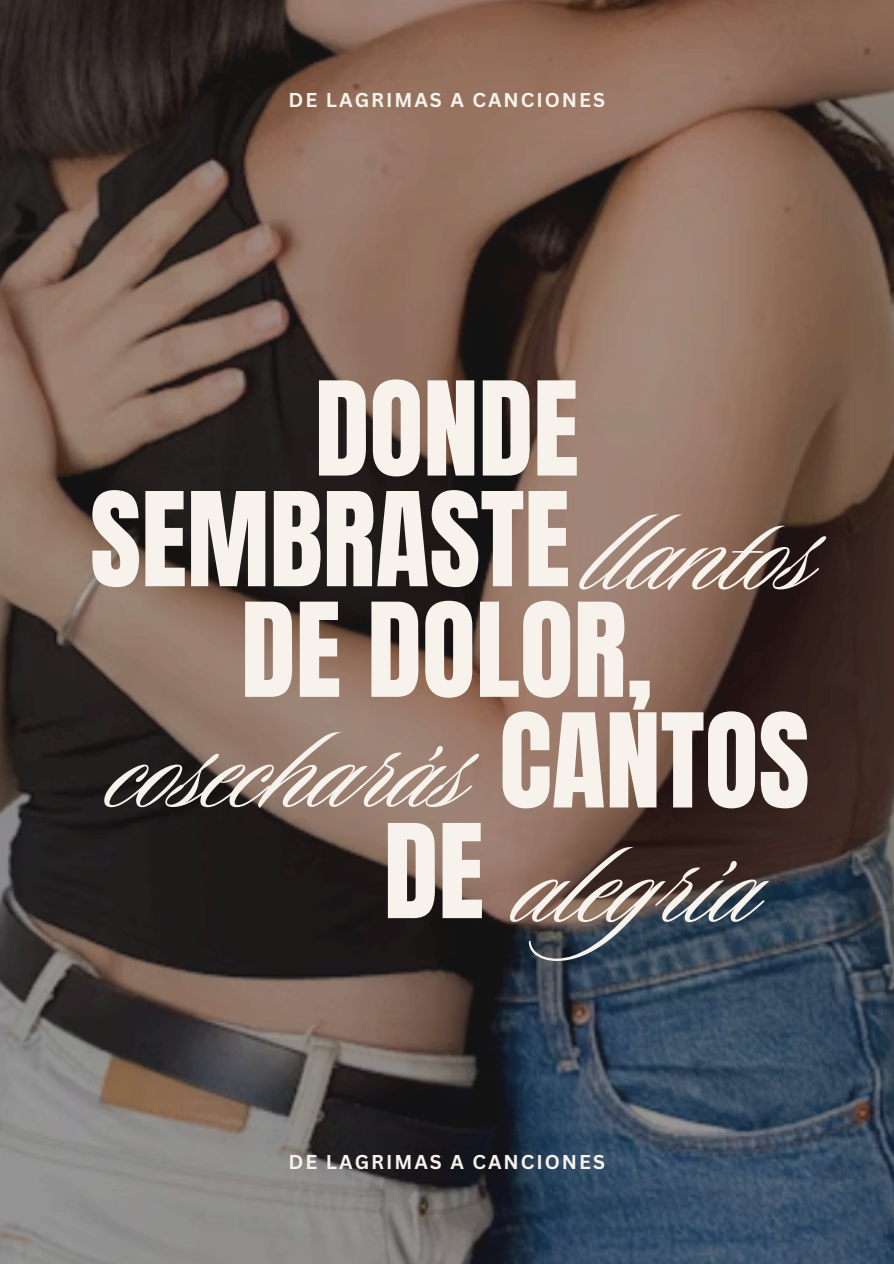
<style>
.page{position:relative;width:894px;height:1264px;background:#fff}
.page>*{position:absolute;margin:0;border:0;box-sizing:border-box;transform-origin:0 0}
.t1{font:139.65px "Sloop Script Pro";color:#f8f2ed}
.t2{font:110.85px "Anton";color:#f8f2ed}
.t3{font:700 19.5px "Canva Sans";letter-spacing:.1em;color:#f8f2ed}
</style>
<div class="page">
<img style="left:0;top:0;width:893px;height:1263px">
<h1 class="t3" style="left:288px;top:86px;width:318px">DE LAGRIMAS A CANCIONES</h1>
<p class="t2" style="left:314px;top:349px;width:265px">DONDE</p>
<p class="t2" style="left:90px;top:460px;width:481px">SEMBRASTE</p>
<p class="t2" style="left:241px;top:570px;width:413px">DE DOLOR,</p>
<p class="t2" style="left:499px;top:681px;width:312px">CANTOS</p>
<p class="t2" style="left:383px;top:792px;width:102px">DE</p>
<h2 class="t1" style="left:586px;top:476px;width:229px">l antos</h2>
<h1 class="t1" style="left:111px;top:694px;width:358px">cosecharás</h1>
<h1 class="t1" style="left:517px;top:809px;width:244px">alegría</h1>
<p class="t3" style="left:288px;top:1147px;width:318px">DE LAGRIMAS A CANCIONES</p>
</div>
